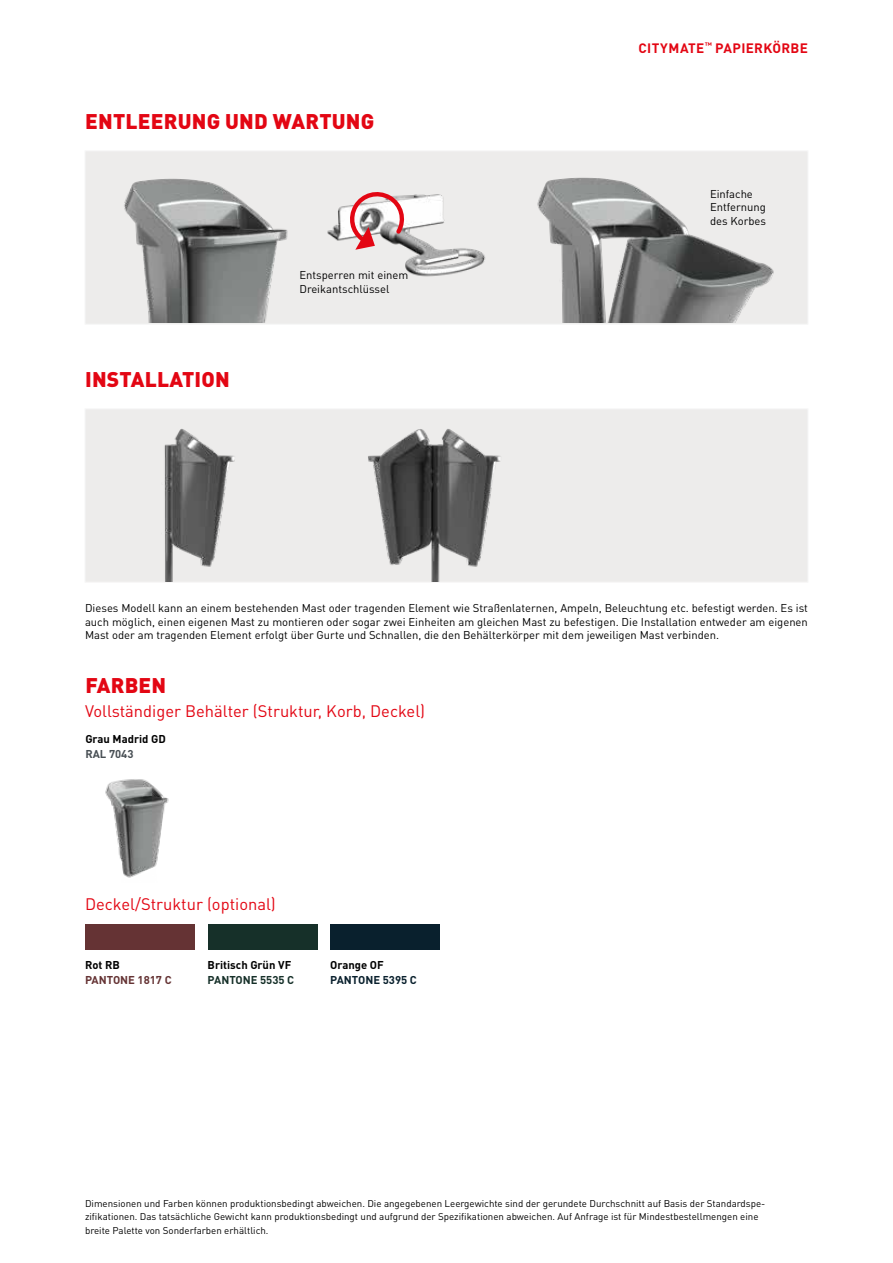
<style>
.page{position:relative;width:893px;height:1263px;background:#fff}
.page>*{position:absolute;margin:0;border:0;box-sizing:border-box;transform-origin:0 0}
.t1{font:900 21px "DIN Pro";letter-spacing:.01em;color:#e30613}
.t2{font:16.5px "DIN Pro";color:#e30613}
.t3{font:700 13.5px "DIN Pro";letter-spacing:.025em;color:#e30613}
.t4{font:11.25px/13.5px "DIN Pro";color:#000}
.t5{font:700 11.25px "DIN Pro";color:#000}
.t6{font:700 11.25px "DIN Pro";color:#653334}
.t7{font:700 11.25px "DIN Pro";color:#163029}
.t8{font:700 11.25px "DIN Pro";color:#09202d}
.t9{font:700 11.25px "DIN Pro";color:#484f54}
.t10{font:9.75px/13.5px "DIN Pro";color:#000}
</style>
<div class="page">
<div style="left:85px;top:924px;width:110px;height:26px;background:#653334"></div>
<div style="left:208px;top:924px;width:109px;height:26px;background:#163029"></div>
<div style="left:330px;top:924px;width:110px;height:26px;background:#09202d"></div>
<img style="left:105px;top:779px;width:64px;height:99px">
<div style="left:85px;top:409px;width:723px;height:173px;background:#edeceb"></div>
<img style="left:129px;top:429px;width:123px;height:153px">
<img style="left:356px;top:429px;width:162px;height:153px">
<div style="left:85px;top:151px;width:723px;height:173px;background:#edeceb"></div>
<img style="left:327px;top:194px;width:159px;height:83px">
<img style="left:505px;top:152px;width:289px;height:171px">
<img style="left:104px;top:152px;width:199px;height:171px">
<svg style="left:347px;top:192px;width:61px;height:58px"></svg>
<h1 class="t1" style="left:85px;top:108px;width:291px">ENTLEERUNG UND WARTUNG</h1>
<h1 class="t1" style="left:85px;top:366px;width:146px">INSTALLATION</h1>
<p class="t4" style="left:299px;top:268px;width:110px">Entsperren mit einem<br>Dreikantschlüssel</p>
<p class="t3" style="left:639px;top:39px;width:171px">CITYMATE<sup>™</sup> PAPIERKÖRBE</p>
<p class="t4" style="left:710px;top:187px;width:58px">Einfache<br>Entfernung des Korbes</p>
<p class="t4" style="left:85px;top:601px;width:724px;text-align:justify">Dieses Modell kann an einem bestehenden Mast oder tragenden Element wie Straßenlaternen, Ampeln, Beleuchtung etc. befestigt werden. Es ist auch möglich, einen eigenen Mast zu montieren oder sogar zwei Einheiten am gleichen Mast zu befestigen. Die Installation entweder am eigenen Mast oder am tragenden Element erfolgt über Gurte und Schnallen, die den Behälterkörper mit dem jeweiligen Mast verbinden.</p>
<h1 class="t1" style="left:85px;top:671px;width:82px">FARBEN</h1>
<h2 class="t2" style="left:85px;top:700px;width:342px">Vollständiger Behälter (Struktur, Korb, Deckel)</h2>
<p class="t5" style="left:85px;top:732px;width:82px">Grau Madrid GD</p>
<p class="t9" style="left:85px;top:747px;width:50px">RAL 7043</p>
<h2 class="t2" style="left:85px;top:893px;width:192px">Deckel/Struktur (optional)</h2>
<p class="t5" style="left:85px;top:957px;width:36px">Rot RB</p>
<p class="t6" style="left:85px;top:972px;width:88px">PANTONE 1817 C</p>
<p class="t5" style="left:208px;top:957px;width:85px">Britisch Grün VF</p>
<p class="t7" style="left:208px;top:972px;width:88px">PANTONE 5535 C</p>
<p class="t5" style="left:330px;top:957px;width:55px">Orange OF</p>
<p class="t8" style="left:330px;top:972px;width:88px">PANTONE 5395 C</p>
<p class="t10" style="left:85px;top:1196px;width:682px">Dimensionen und Farben können produktionsbedingt abweichen. Die angegebenen Leergewichte sind der gerundete Durchschnitt auf Basis der Standardspe&shy;zifikationen. Das tatsächliche Gewicht kann produktionsbedingt und aufgrund der Spezifikationen abweichen. Auf Anfrage ist für Mindestbestellmengen eine breite Palette von Sonderfarben erhältlich.</p>
</div>
